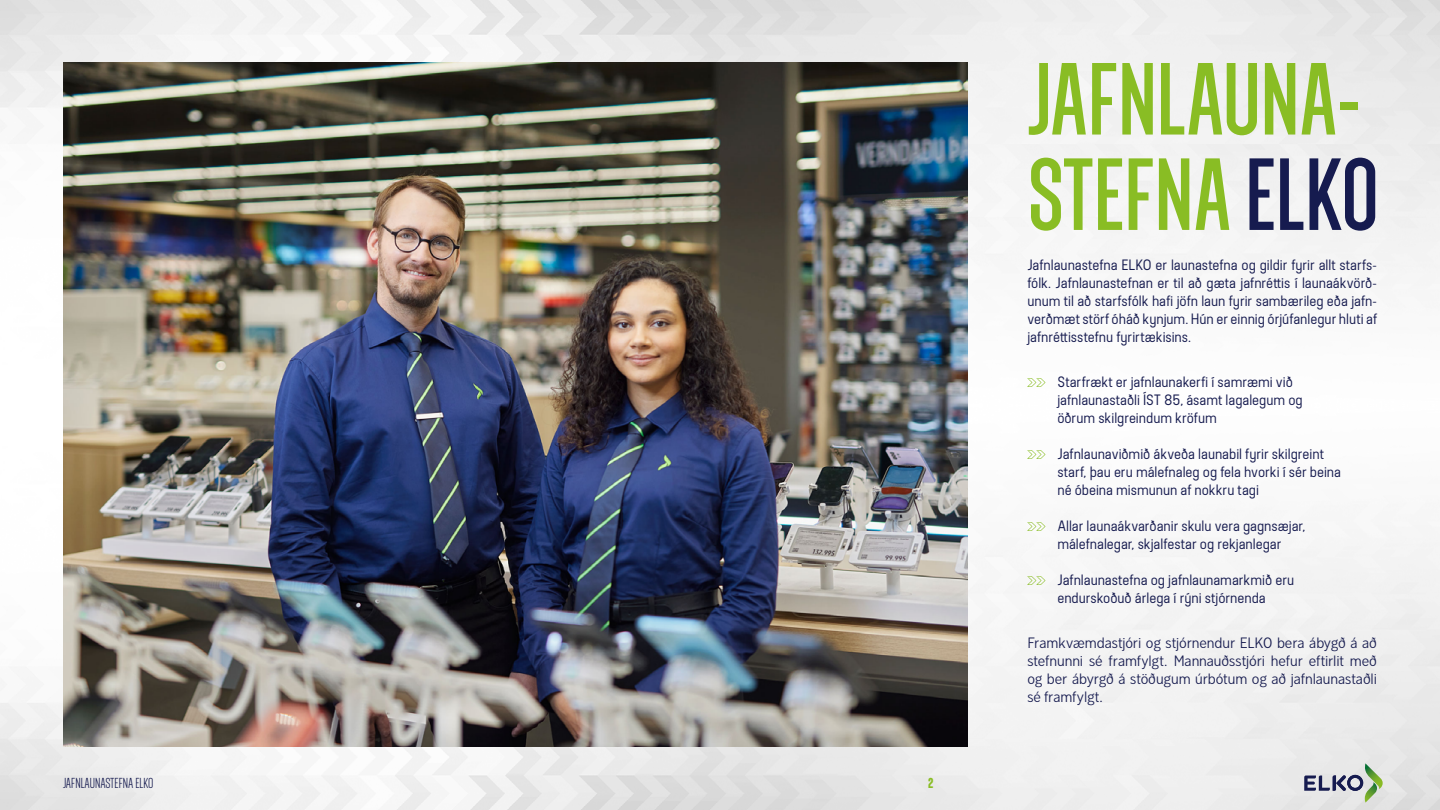
<style>
.page{position:relative;width:1440px;height:810px;background:#fff}
.page>*{position:absolute;margin:0;border:0;box-sizing:border-box;transform-origin:0 0}
.t1{font:500 95.4px "Elkjop A Int Condensed";color:#89bd24}
.t2{font:15px/18px "Elkjop A Int Bodytext";color:#161b4f}
.t3{font:15px/18px "Elkjop Sans";letter-spacing:-.005em;color:#161b4f;text-align:justify}
.t4{font:300 13.5px "Elkjop A Int Condensed";color:#161b4f}
.t5{font:800 13.5px "Elkjop A Int Condensed";color:#89bd24}
.s1{color:#161b4f}
</style>
<div class="page">
<img style="left:0;top:0;width:1440px;height:810px">
<svg style="left:1304px;top:763px;width:79px;height:40px;background:#bcc2c0"></svg>
<img style="left:63px;top:63px;width:904px;height:684px">
<svg style="left:1027px;top:378px;width:18px;height:9px"></svg>
<svg style="left:1027px;top:450px;width:18px;height:9px"></svg>
<svg style="left:1027px;top:522px;width:18px;height:9px"></svg>
<svg style="left:1027px;top:576px;width:18px;height:9px"></svg>
<p class="t4" style="left:63px;top:775px;width:92px">JAFNLAUNASTEFNA ELKO</p>
<p class="t5" style="left:928px;top:775px;width:7px">2</p>
<p class="t1" style="left:1027px;top:42px;width:335px">JAFNLAUNA-</p>
<p class="t1" style="left:1027px;top:137px;width:353px">STEFNA <span class="s1">ELKO</span></p>
<p class="t2" style="left:1027px;top:256px;width:351px;text-align:justify">Jafnlaunastefna ELKO er launastefna og gildir fyrir allt starfs&shy;fólk. Jafnlaunastefnan er til að gæta jafnréttis í launaákvörð&shy;unum til að starfsfólk hafi jöfn laun fyrir sambærileg eða jafn&shy;verðmæt störf óháð kynjum. Hún er einnig órjúfanlegur hluti af jafnréttisstefnu fyrirtækisins.</p>
<p class="t2" style="left:1057px;top:373px;width:247px">Starfrækt er jafnlaunakerfi í samræmi við jafnlaunastaðli ÍST 85, ásamt lagalegum og öðrum skilgreindum kröfum</p>
<p class="t2" style="left:1057px;top:445px;width:285px">Jafnlaunaviðmið ákveða launabil fyrir skilgreint starf, þau eru málefnaleg og fela hvorki í sér beina né óbeina mismunun af nokkru tagi</p>
<p class="t2" style="left:1057px;top:517px;width:249px">Allar launaákvarðanir skulu vera gagnsæjar, málefnalegar, skjalfestar og rekjanlegar</p>
<p class="t2" style="left:1057px;top:571px;width:238px">Jafnlaunastefna og jafnlaunamarkmið eru endurskoðuð árlega í rýni stjórnenda</p>
<p class="t3" style="left:1027px;top:634px;width:351px">Framkvæmdastjóri og stjórnendur ELKO bera ábygð á að stefnunni sé framfylgt. Mannauðsstjóri hefur eftirlit með og ber ábyrgð á stöðugum úrbótum og að jafnlaunastaðli sé framfylgt.</p>
</div>
